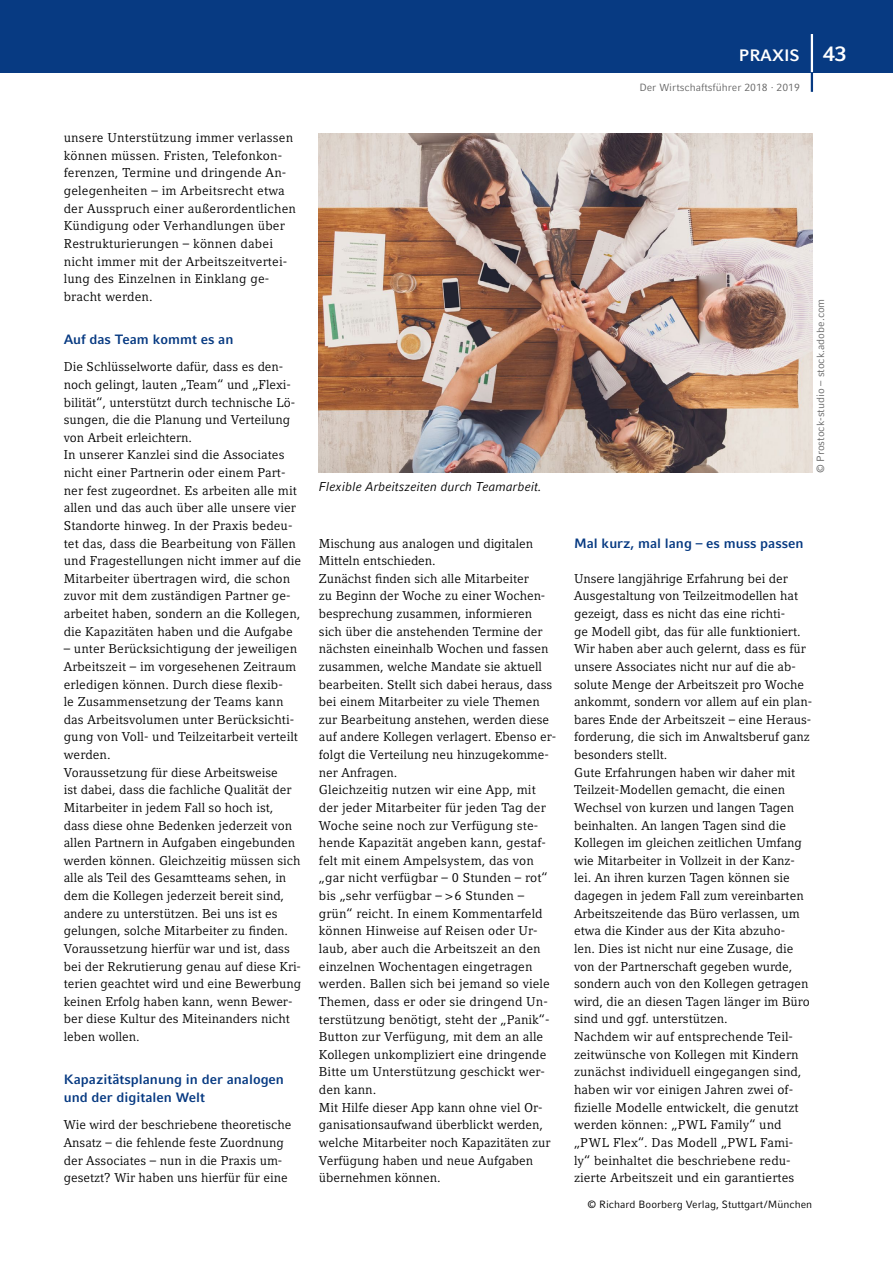
<style>
.page{position:relative;width:893px;height:1263px;background:#fff}
.page>*{position:absolute;margin:0;border:0;box-sizing:border-box;transform-origin:0 0}
.t1{font:700 16.5px "Compatil Fact LT Pro";color:#fff}
.t2{font:700 13.5px/17.7px "Compatil Fact LT Pro";color:#073a82}
.t3{font:12.75px/17.5px "Compatil Letter LT Pro";color:#000}
.t4{font:italic 12.75px "Compatil Fact LT Pro";color:#000}
.t5{font:10.5px "Compatil Fact LT Pro";color:#676767}
.t6{font:10.5px "Compatil Fact LT Pro";color:#000}
.s1{font-size:21px}
</style>
<div class="page">
<img style="left:319px;top:133px;width:493px;height:340px">
<div style="left:0;top:0;width:893px;height:72px;background:#073a82"></div>
<hr style="left:811px;top:34px;width:2px;height:38px;background:#fff">
<hr style="left:811px;top:72px;width:2px;height:20px;background:#073a82">
<p class="t3" style="left:64px;top:129px;width:234px">unsere Unterstützung immer verlassen können müssen. Fristen, Telefonkon&shy;ferenzen, Termine und dringende An&shy;gelegenheiten – im Arbeitsrecht etwa der Ausspruch einer außerordentlichen Kündigung oder Verhandlungen über Restrukturierungen – können dabei nicht immer mit der Arbeitszeitvertei&shy;lung des Einzelnen in Einklang ge&shy;bracht werden.</p>
<p class="t2" style="left:64px;top:330px;width:171px">Auf das Team kommt es an</p>
<p class="t3" style="left:64px;top:358px;width:239px">Die Schlüsselworte dafür, dass es den&shy;noch gelingt, lauten „Team“ und „Flexi&shy;bilität“, unterstützt durch technische Lö&shy;sungen, die die Planung und Verteilung von Arbeit erleichtern.<br>In unserer Kanzlei sind die Associates nicht einer Partnerin oder einem Part&shy;ner fest zugeordnet. Es arbeiten alle mit allen und das auch über alle unsere vier Standorte hinweg. In der Praxis bedeu&shy;tet das, dass die Bearbeitung von Fällen und Fragestellungen nicht immer auf die Mitarbeiter übertragen wird, die schon zuvor mit dem zuständigen Partner ge&shy;arbeitet haben, sondern an die Kollegen, die Kapazitäten haben und die Aufgabe</p>
<p class="t3" style="left:64px;top:640px;width:239px">– unter Berücksichtigung der jeweiligen Arbeitszeit – im vorgesehenen Zeitraum erledigen können. Durch diese flexib-<br>le Zusammensetzung der Teams kann das Arbeitsvolumen unter Berücksichti&shy;gung von Voll- und Teilzeitarbeit verteilt werden.<br>Voraussetzung für diese Arbeitsweise<br>ist dabei, dass die fachliche Qualität der Mitarbeiter in jedem Fall so hoch ist, dass diese ohne Bedenken jederzeit von allen Partnern in Aufgaben eingebunden werden können. Gleichzeitig müssen sich alle als Teil des Gesamtteams sehen, in dem die Kollegen jederzeit bereit sind, andere zu unterstützen. Bei uns ist es gelungen, solche Mitarbeiter zu finden.<br>Voraussetzung hierfür war und ist, dass bei der Rekrutierung genau auf diese Kri&shy;terien geachtet wird und eine Bewerbung keinen Erfolg haben kann, wenn Bewer&shy;ber diese Kultur des Miteinanders nicht leben wollen.</p>
<p class="t2" style="left:64px;top:1071px;width:222px">Kapazitätsplanung in der analogen und der digitalen Welt</p>
<p class="t3" style="left:64px;top:1116px;width:229px">Wie wird der beschriebene theoretische Ansatz – die fehlende feste Zuordnung der Associates – nun in die Praxis um&shy;gesetzt? Wir haben uns hierfür für eine</p>
<p class="t1" style="left:739px;top:46px;width:109px">Praxis <span class="s1">43</span></p>
<p class="t4" style="left:319px;top:479px;width:224px">Flexible Arbeitszeiten durch Teamarbeit.</p>
<p class="t5" style="left:639px;top:81px;width:162px">Der Wirtschaftsführer 2018 · 2019</p>
<p class="t5" style="left:814px;top:473px;width:176px;rotate:-90deg">© Prostock-studio – stock.adobe.com</p>
<p class="t3" style="left:319px;top:534px;width:239px">Mischung aus analogen und digitalen Mitteln entschieden.<br>Zunächst finden sich alle Mitarbeiter<br>zu Beginn der Woche zu einer Wochen&shy;besprechung zusammen, informieren sich über die anstehenden Termine der nächsten eineinhalb Wochen und fassen zusammen, welche Mandate sie aktuell bearbeiten. Stellt sich dabei heraus, dass bei einem Mitarbeiter zu viele Themen zur Bearbeitung anstehen, werden diese auf andere Kollegen verlagert. Ebenso er&shy;folgt die Verteilung neu hinzugekomme&shy;ner Anfragen.<br>Gleichzeitig nutzen wir eine App, mit der jeder Mitarbeiter für jeden Tag der Woche seine noch zur Verfügung ste&shy;hende Kapazität angeben kann, gestaf&shy;felt mit einem Ampelsystem, das von „gar nicht verfügbar – 0 Stunden – rot“ bis „sehr verfügbar – &gt; 6 Stunden – grün“ reicht. In einem Kommentarfeld können Hinweise auf Reisen oder Ur&shy;laub, aber auch die Arbeitszeit an den einzelnen Wochentagen eingetragen werden. Ballen sich bei jemand so viele Themen, dass er oder sie dringend Un&shy;terstützung benötigt, steht der „Panik“- Button zur Verfügung, mit dem an alle Kollegen unkompliziert eine dringende Bitte um Unterstützung geschickt wer&shy;den kann.<br>Mit Hilfe dieser App kann ohne viel Or&shy;ganisationsaufwand überblickt werden, welche Mitarbeiter noch Kapazitäten zur Verfügung haben und neue Aufgaben übernehmen können.</p>
<p class="t2" style="left:574px;top:534px;width:231px">Mal kurz, mal lang – es muss passen</p>
<p class="t3" style="left:574px;top:570px;width:240px">Unsere langjährige Erfahrung bei der Ausgestaltung von Teilzeitmodellen hat gezeigt, dass es nicht das eine richti-<br>ge Modell gibt, das für alle funktioniert.<br>Wir haben aber auch gelernt, dass es für unsere Associates nicht nur auf die ab&shy;solute Menge der Arbeitszeit pro Woche ankommt, sondern vor allem auf ein plan&shy;bares Ende der Arbeitszeit – eine Heraus&shy;forderung, die sich im Anwaltsberuf ganz besonders stellt.<br>Gute Erfahrungen haben wir daher mit Teilzeit-Modellen gemacht, die einen Wechsel von kurzen und langen Tagen beinhalten. An langen Tagen sind die Kollegen im gleichen zeitlichen Umfang wie Mitarbeiter in Vollzeit in der Kanz&shy;lei. An ihren kurzen Tagen können sie dagegen in jedem Fall zum vereinbarten Arbeitszeitende das Büro verlassen, um etwa die Kinder aus der Kita abzuho-<br>len. Dies ist nicht nur eine Zusage, die von der Partnerschaft gegeben wurde, sondern auch von den Kollegen getragen wird, die an diesen Tagen länger im Büro sind und ggf. unterstützen.<br>Nachdem wir auf entsprechende Teil&shy;zeitwünsche von Kollegen mit Kindern zunächst individuell eingegangen sind, haben wir vor einigen Jahren zwei of&shy;fizielle Modelle entwickelt, die genutzt werden können: „PWL Family“ und „PWL Flex“. Das Modell „PWL Fami&shy;ly“ beinhaltet die beschriebene redu&shy;zierte Arbeitszeit und ein garantiertes</p>
<p class="t6" style="left:587px;top:1198px;width:226px">© Richard Boorberg Verlag, Stuttgart/München</p>
</div>
